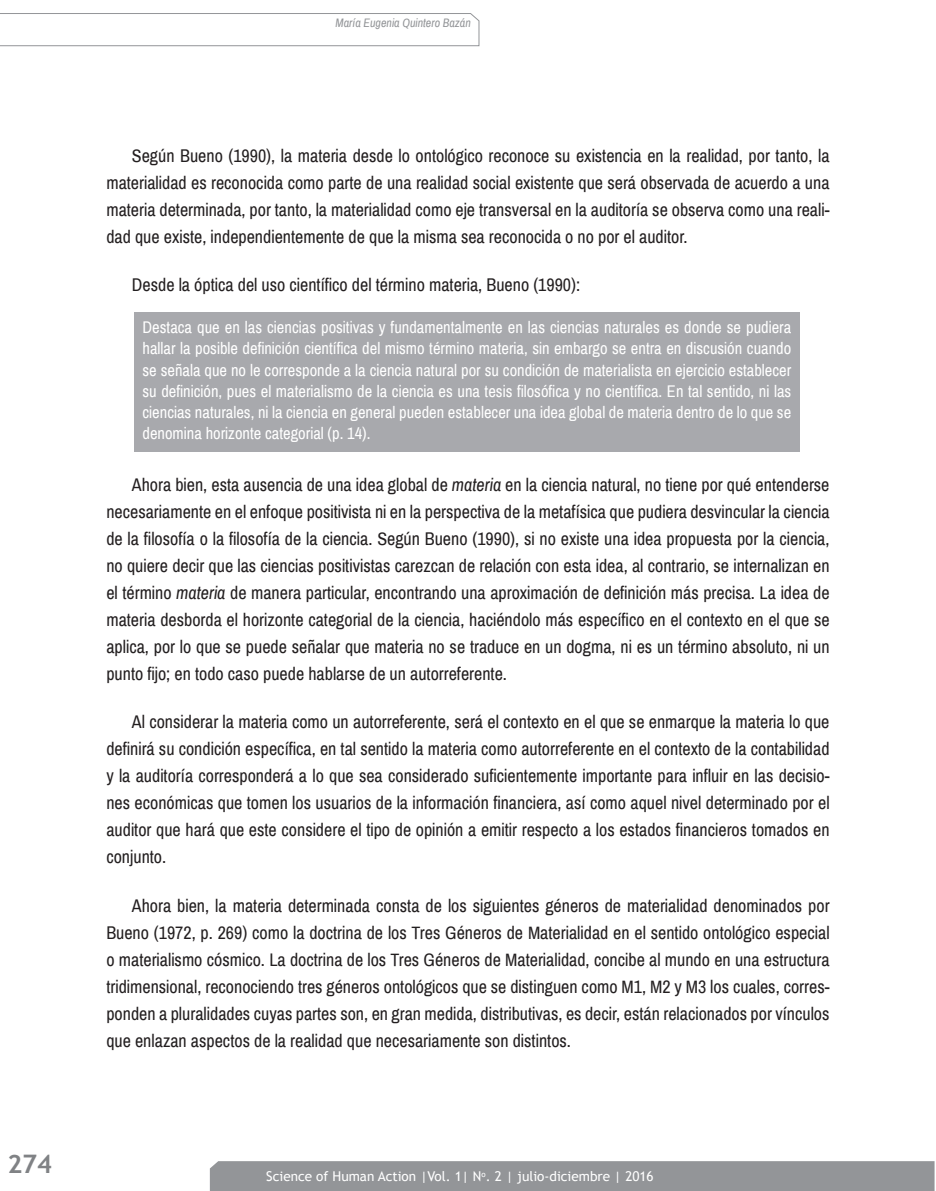
<style>
.page{position:relative;width:936px;height:1191px;background:#fff}
.page>*{position:absolute;margin:0;border:0;box-sizing:border-box;transform-origin:0 0}
.t1{font:700 25.5px "Trebuchet MS";color:#808285}
.t2{font:18px/27px "Archivo Narrow";color:#231f20;text-align:justify}
.t3{font:16.5px/21px "Archivo Narrow";color:#fff;text-align:justify}
.t4{font:13.5px "Trebuchet MS";color:#fff}
.t5{font:italic 12px "Archivo Narrow";color:#939598}
.s1{font-style:italic}
</style>
<div class="page">
<div style="left:210px;top:1161px;width:724px;height:30px;background:#939598"></div>
<svg style="left:0;top:13px;width:479px;height:33px"></svg>
<div style="left:134px;top:312px;width:665px;height:139px;background:#a8a9ad"></div>
<h1 class="t1" style="left:7px;top:1147px;width:46px">274</h1>
<p class="t5" style="left:335px;top:15px;width:137px">María Eugenia Quintero Bazán</p>
<p class="t2" style="left:106px;top:142px;width:724px;text-indent:26px">Según Bueno (1990), la materia desde lo ontológico reconoce su existencia en la realidad, por tanto, la materialidad es reconocida como parte de una realidad social existente que será observada de acuerdo a una materia determinada, por tanto, la materialidad como eje transversal en la auditoría se observa como una reali&shy;dad que existe, independientemente de que la misma sea reconocida o no por el auditor.</p>
<p class="t2" style="left:132px;top:272px;width:449px">Desde la óptica del uso científico del término materia, Bueno (1990):</p>
<p class="t3" style="left:142px;top:317px;width:650px">Destaca que en las ciencias positivas y fundamentalmente en las ciencias naturales es donde se pudiera hallar la posible definición científica del mismo término materia, sin embargo se entra en discusión cuando se señala que no le corresponde a la ciencia natural por su condición de materialista en ejercicio establecer su definición, pues el materialismo de la ciencia es una tesis filosófica y no científica. En tal sentido, ni las ciencias naturales, ni la ciencia en general pueden establecer una idea global de materia dentro de lo que se denomina horizonte categorial (p. 14).</p>
<p class="t2" style="left:106px;top:471px;width:724px;text-indent:26px">Ahora bien, esta ausencia de una idea global de <span class="s1">materia</span> en la ciencia natural, no tiene por qué entenderse necesariamente en el enfoque positivista ni en la perspectiva de la metafísica que pudiera desvincular la ciencia de la filosofía o la filosofía de la ciencia. Según Bueno (1990), si no existe una idea propuesta por la ciencia, no quiere decir que las ciencias positivistas carezcan de relación con esta idea, al contrario, se internalizan en el término <span class="s1">materia</span> de manera particular, encontrando una aproximación de definición más precisa. La idea de materia desborda el horizonte categorial de la ciencia, haciéndolo más específico en el contexto en el que se aplica, por lo que se puede señalar que materia no se traduce en un dogma, ni es un término absoluto, ni un punto fijo; en todo caso puede hablarse de un autorreferente.</p>
<p class="t2" style="left:106px;top:709px;width:724px;text-indent:26px">Al considerar la materia como un autorreferente, será el contexto en el que se enmarque la materia lo que definirá su condición específica, en tal sentido la materia como autorreferente en el contexto de la contabilidad y la auditoría corresponderá a lo que sea considerado suficientemente importante para influir en las decisio&shy;nes económicas que tomen los usuarios de la información financiera, así como aquel nivel determinado por el auditor que hará que este considere el tipo de opinión a emitir respecto a los estados financieros tomados en conjunto.</p>
<p class="t2" style="left:106px;top:892px;width:724px;text-indent:26px">Ahora bien, la materia determinada consta de los siguientes géneros de materialidad denominados por Bueno (1972, p. 269) como la doctrina de los Tres Géneros de Materialidad en el sentido ontológico especial o materialismo cósmico. La doctrina de los Tres Géneros de Materialidad, concibe al mundo en una estructura tridimensional, reconociendo tres géneros ontológicos que se distinguen como M1, M2 y M3 los cuales, corres&shy;ponden a pluralidades cuyas partes son, en gran medida, distributivas, es decir, están relacionados por vínculos que enlazan aspectos de la realidad que necesariamente son distintos.</p>
<p class="t4" style="left:266px;top:1167px;width:389px">Science of Human Action |Vol. 1| N<sup>o</sup>. 2 | julio-diciembre | 2016</p>
</div>
